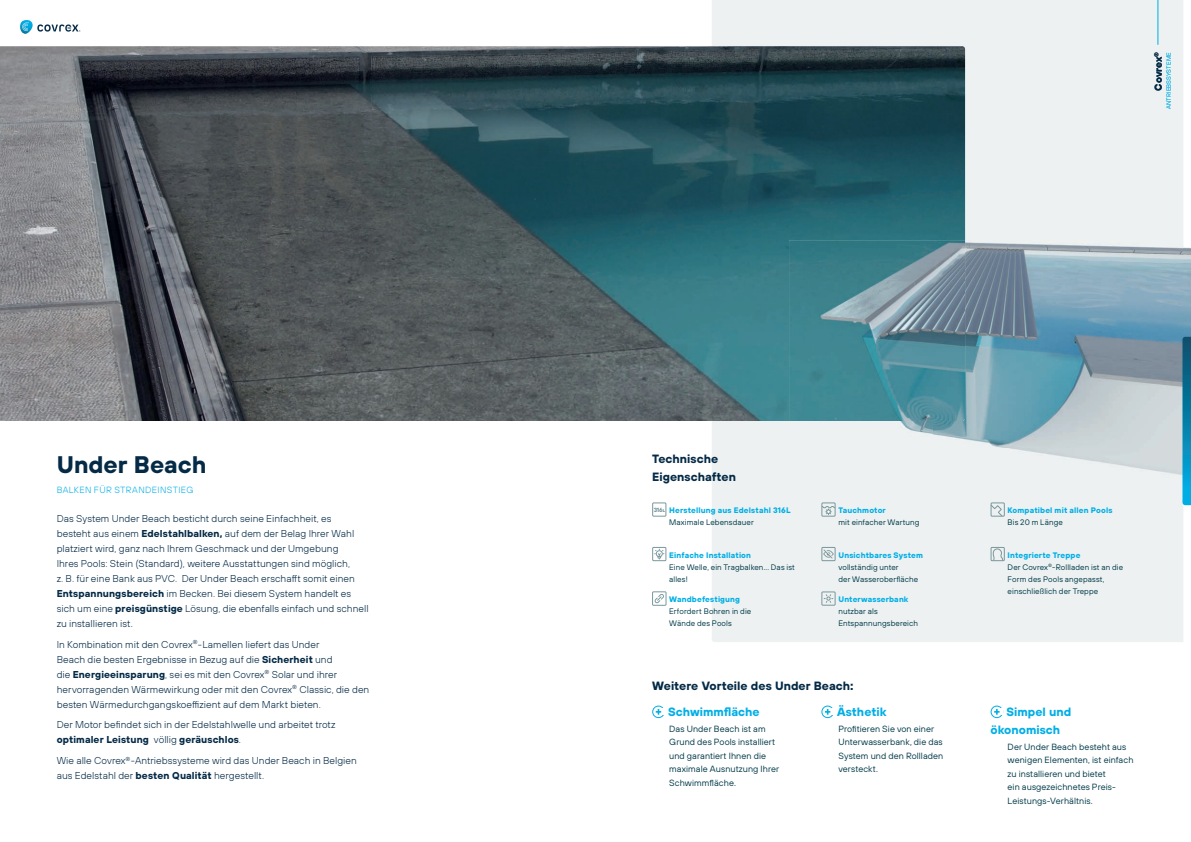
<style>
.page{position:relative;width:1191px;height:842px;background:#fff}
.page>*{position:absolute;margin:0;border:0;box-sizing:border-box;transform-origin:0 0}
.t1{font:700 24px "TT Hoves";letter-spacing:-.005em;color:#042a46}
.t2{font:700 12px/18px "TT Hoves";color:#042a46}
.t3{font:700 12px/18px "TT Hoves";color:#00aee6}
.t4{font:300 10px/15px "TT Hoves";color:#042a46}
.t5{font:700 10px "TT Hoves";letter-spacing:-.01em;color:#042a46}
.t6{font:9px/13.5px "TT Hoves";letter-spacing:.01em;color:#003a49}
.t7{font:300 9px "TT Hoves";letter-spacing:.04em;color:#00aee6}
.t8{font:8px/12px "TT Hoves";letter-spacing:.015em;color:#003a49}
.t9{font:700 8px/12px "TT Hoves";letter-spacing:.015em;color:#00aee6}
.t10{font:300 6px "TT Hoves";letter-spacing:.025em;color:#00aee6}
.s1{font-weight:700}
.s2{font-weight:400;color:#003a49}
.s3{font-weight:700;color:#00aee6}
.s4{color:#00aee6}
</style>
<div class="page">
<div style="left:712px;top:0;width:471px;height:642px;background:#edf1f1"></div>
<img style="left:0;top:46px;width:965px;height:375px">
<img style="left:932px;top:240px;width:259px;height:243px">
<div style="left:789px;top:421px;width:143px;height:62px;background:#eef1f1"></div>
<img style="left:789px;top:240px;width:176px;height:181px">
<div style="left:652px;top:502px;width:14px;height:15px;border:1px solid #7a979c"></div>
<div style="left:652px;top:547px;width:14px;height:14px;border:1px solid #7a979c"></div>
<svg style="left:654px;top:549px;width:10px;height:10px"></svg>
<div style="left:652px;top:591px;width:14px;height:15px;border:1px solid #7a979c"></div>
<svg style="left:654px;top:594px;width:10px;height:9px"></svg>
<svg style="left:823px;top:505px;width:10px;height:10px"></svg>
<div style="left:821px;top:502px;width:14px;height:15px;border:1px solid #7a979c"></div>
<svg style="left:823px;top:549px;width:10px;height:9px"></svg>
<div style="left:821px;top:547px;width:14px;height:14px;border:1px solid #7a979c"></div>
<svg style="left:824px;top:593px;width:9px;height:11px"></svg>
<div style="left:821px;top:591px;width:14px;height:15px;border:1px solid #7a979c"></div>
<svg style="left:992px;top:504px;width:10px;height:11px"></svg>
<div style="left:990px;top:502px;width:14px;height:15px;border:1px solid #7a979c"></div>
<svg style="left:992px;top:549px;width:10px;height:10px"></svg>
<div style="left:990px;top:547px;width:14px;height:14px;border:1px solid #7a979c"></div>
<div style="left:652px;top:705px;width:13px;height:13px;border:1px solid #00aee6;border-radius:50%"></div>
<svg style="left:656px;top:709px;width:9px;height:6px"></svg>
<div style="left:821px;top:705px;width:13px;height:13px;border:1px solid #00aee6;border-radius:50%"></div>
<svg style="left:825px;top:709px;width:9px;height:6px"></svg>
<div style="left:990px;top:705px;width:13px;height:13px;border:1px solid #00aee6;border-radius:50%"></div>
<svg style="left:994px;top:709px;width:9px;height:6px"></svg>
<svg style="left:20px;top:20px;width:60px;height:14px"></svg>
<hr style="left:1157px;top:0;width:1px;height:45px;background:#00aee6">
<svg style="left:1182px;top:337px;width:9px;height:168px;background:#0f83ab"></svg>
<p class="t1" style="left:57px;top:448px;width:151px">Under Beach</p>
<p class="t7" style="left:57px;top:484px;width:138px">BALKEN FÜR STRANDEINSTIEG</p>
<p class="t4" style="left:57px;top:511px;width:313px">Das System Under Beach besticht durch seine Einfachheit, es<br>besteht aus einem <span class="s1">Edelstahlbalken,</span> auf dem der Belag Ihrer Wahl platziert wird, ganz nach Ihrem Geschmack und der Umgebung<br>Ihres Pools: Stein (Standard), weitere Ausstattungen sind möglich,<br>z. B. für eine Bank aus PVC. Der Under Beach erschafft somit einen <span class="s1">Entspannungsbereich</span> im Becken. Bei diesem System handelt es sich um eine <span class="s1">preisgünstige</span> Lösung, die ebenfalls einfach und schnell zu installieren ist.</p>
<p class="t4" style="left:57px;top:636px;width:314px">In Kombination mit den Covrex<sup>®</sup>-Lamellen liefert das Under<br>Beach die besten Ergebnisse in Bezug auf die <span class="s1">Sicherheit</span> und<br>die <span class="s1">Energieeinsparung</span>, sei es mit den Covrex<sup>®</sup> Solar und ihrer hervorragenden Wärmewirkung oder mit den Covrex<sup>®</sup> Classic, die den besten Wärmedurchgangskoeffizient auf dem Markt bieten.</p>
<p class="t4" style="left:57px;top:717px;width:280px">Der Motor befindet sich in der Edelstahlwelle und arbeitet trotz <span class="s1">optimaler Leistung</span> völlig <span class="s1">geräuschlos</span>.</p>
<p class="t4" style="left:57px;top:753px;width:302px">Wie alle Covrex<sup>®</sup>-Antriebssysteme wird das Under Beach in Belgien aus Edelstahl der <span class="s1">besten Qualität</span> hergestellt.</p>
<p class="t5" style="left:1151px;top:91px;width:40px;rotate:-90deg">Covrex<sup>®</sup></p>
<p class="t10" style="left:1164px;top:109px;width:59px;rotate:-90deg">ANTRIEBSSYSTEME</p>
<p class="t2" style="left:652px;top:450px;width:85px">Technische<br>Eigenschaften</p>
<p class="t9" style="left:669px;top:504px;width:123px;text-indent:-16px"><sup>316</sup><sup>L</sup> Herstellung aus Edelstahl 316L<br><span class="s2">Maximale Lebensdauer</span></p>
<p class="t8" style="left:669px;top:549px;width:127px"><span class="s3">Einfache Installation<br></span>Eine Welle, ein Tragbalken... Das ist alles!</p>
<p class="t8" style="left:669px;top:593px;width:84px"><span class="s3">Wandbefestigung<br></span>Erfordert Bohren in die<br>Wände des Pools</p>
<p class="t8" style="left:838px;top:504px;width:83px"><span class="s3">Tauchmotor<br></span>mit einfacher Wartung</p>
<p class="t8" style="left:838px;top:549px;width:86px"><span class="s3">Unsichtbares System </span>vollständig unter<br>der Wasseroberfläche</p>
<p class="t8" style="left:838px;top:593px;width:81px"><span class="s3">Unterwasserbank </span>nutzbar als<br>Entspannungsbereich</p>
<p class="t2" style="left:668px;top:673px;width:187px;line-height:25.4px;text-indent:-16px">Weitere Vorteile des Under Beach:<br><span class="s4">Schwimmfläche</span></p>
<p class="t6" style="left:669px;top:722px;width:111px">Das Under Beach ist am<br>Grund des Pools installiert und garantiert Ihnen die maximale Ausnutzung Ihrer<br>Schwimmfläche.</p>
<p class="t3" style="left:837px;top:702px;width:51px">Ästhetik</p>
<p class="t6" style="left:838px;top:722px;width:106px">Profitieren Sie von einer<br>Unterwasserbank, die das<br>System und den Rollladen versteckt.</p>
<p class="t9" style="left:1007px;top:504px;width:106px">Kompatibel mit allen Pools<br><span class="s2">Bis 20 m Länge</span></p>
<p class="t8" style="left:1007px;top:549px;width:117px"><span class="s3">Integrierte Treppe<br></span>Der Covrex<sup>®</sup>-Rollladen ist an die<br>Form des Pools angepasst, einschließlich der Treppe</p>
<p class="t3" style="left:990px;top:702px;width:82px;text-indent:16px">Simpel und ökonomisch</p>
<p class="t6" style="left:1007px;top:740px;width:127px">Der Under Beach besteht aus wenigen Elementen, ist einfach zu installieren und bietet<br>ein ausgezeichnetes Preis-<br>Leistungs-Verhältnis.</p>
</div>
